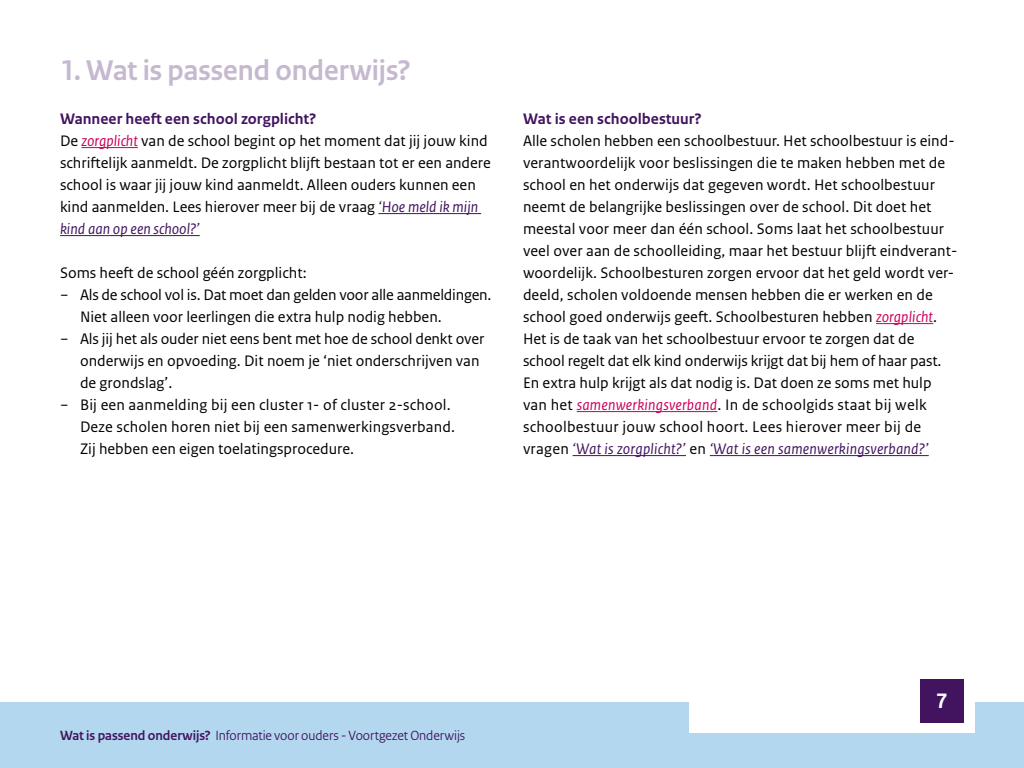
<style>
.page{position:relative;width:1024px;height:768px;background:#fff}
.page>*{position:absolute;margin:0;border:0;box-sizing:border-box;transform-origin:0 0}
.t1{font:700 30px "Rijksoverheid Sans Heading";color:#c6b8cf}
.t2{font:700 22px "Rijksoverheid Sans Text";color:#fff}
.Broodtekst{font:16px/22px "Rijksoverheid Sans Text";color:#000}
.Tussenkop{font:700 16px "Rijksoverheid Sans Text";color:#42145f}
.t3{font:14px "Rijksoverheid Sans Heading";letter-spacing:-.005em;color:#42145f}
.s1{font-style:italic;color:#ca005d}
.s2{font-style:italic;color:#42145f}
.s3{font-weight:700}
</style>
<div class="page">
<hr style="left:82px;top:147px;width:56px;height:1px;background:#ca005d">
<hr style="left:378px;top:213px;width:103px;height:1px;background:#42145f">
<hr style="left:60px;top:235px;width:140px;height:1px;background:#42145f">
<hr style="left:876px;top:323px;width:57px;height:1px;background:#ca005d">
<hr style="left:577px;top:411px;width:140px;height:1px;background:#ca005d">
<hr style="left:573px;top:455px;width:113px;height:1px;background:#42145f">
<hr style="left:710px;top:455px;width:219px;height:1px;background:#42145f">
<div style="left:0;top:702px;width:1024px;height:66px;background:#b2d7ee"></div>
<div style="left:689px;top:670px;width:286px;height:63px;background:#fff"></div>
<div style="left:920px;top:679px;width:44px;height:44px;background:#42145f"></div>
<h1 class="t1" style="left:60px;top:53px;width:352px">1. Wat is passend onderwijs?</h1>
<h3 class="Tussenkop" style="left:60px;top:110px;width:258px">Wanneer heeft een school zorgplicht?</h3>
<p class="Broodtekst" style="left:60px;top:130px;width:432px">De <span class="s1">zorgplicht</span> van de school begint op het moment dat jij jouw kind schriftelijk aanmeldt. De zorgplicht blijft bestaan tot er een andere school is waar jij jouw kind aanmeldt. Alleen ouders kunnen een kind aanmelden. Lees hierover meer bij de vraag <span class="s2">‘Hoe meld ik mijn kind aan op een school?’</span></p>
<p class="Broodtekst" style="left:60px;top:262px;width:248px">Soms heeft de school géén zorgplicht:</p>
<p class="Broodtekst" style="left:80px;top:284px;width:413px;text-indent:-20px">− Als de school vol is. Dat moet dan gelden voor alle aanmeldingen.<br>Niet alleen voor leerlingen die extra hulp nodig hebben.</p>
<p class="Broodtekst" style="left:80px;top:328px;width:406px;text-indent:-20px">− Als jij het als ouder niet eens bent met hoe de school denkt over onderwijs en opvoeding. Dit noem je ‘niet onderschrijven van de grondslag’.</p>
<p class="Broodtekst" style="left:80px;top:394px;width:377px;text-indent:-20px">− Bij een aanmelding bij een cluster 1- of cluster 2-school.<br>Deze scholen horen niet bij een samenwerkingsverband.<br>Zij hebben een eigen toelatingsprocedure.</p>
<h3 class="Tussenkop" style="left:523px;top:110px;width:180px">Wat is een schoolbestuur?</h3>
<p class="Broodtekst" style="left:523px;top:130px;width:436px">Alle scholen hebben een schoolbestuur. Het schoolbestuur is eind&shy;verantwoordelijk voor beslissingen die te maken hebben met de school en het onderwijs dat gegeven wordt. Het schoolbestuur neemt de belangrijke beslissingen over de school. Dit doet het meestal voor meer dan één school. Soms laat het schoolbestuur veel over aan de schoolleiding, maar het bestuur blijft eindverant&shy;woordelijk. Schoolbesturen zorgen ervoor dat het geld wordt ver&shy;deeld, scholen voldoende mensen hebben die er werken en de school goed onderwijs geeft. Schoolbesturen hebben <span class="s1">zorgplicht</span>.<br>Het is de taak van het schoolbestuur ervoor te zorgen dat de school regelt dat elk kind onderwijs krijgt dat bij hem of haar past.<br>En extra hulp krijgt als dat nodig is. Dat doen ze soms met hulp van het <span class="s1">samenwerkingsverband</span>. In de schoolgids staat bij welk schoolbestuur jouw school hoort. Lees hierover meer bij de vragen <span class="s2">‘Wat is zorgplicht?’</span> en <span class="s2">‘Wat is een samenwerkingsverband?’</span></p>
<p class="t3" style="left:60px;top:728px;width:407px"><span class="s3">Wat is passend onderwijs?</span> Informatie voor ouders - Voortgezet Onderwijs</p>
<h2 class="t2" style="left:936px;top:689px;width:13px">7</h2>
</div>
